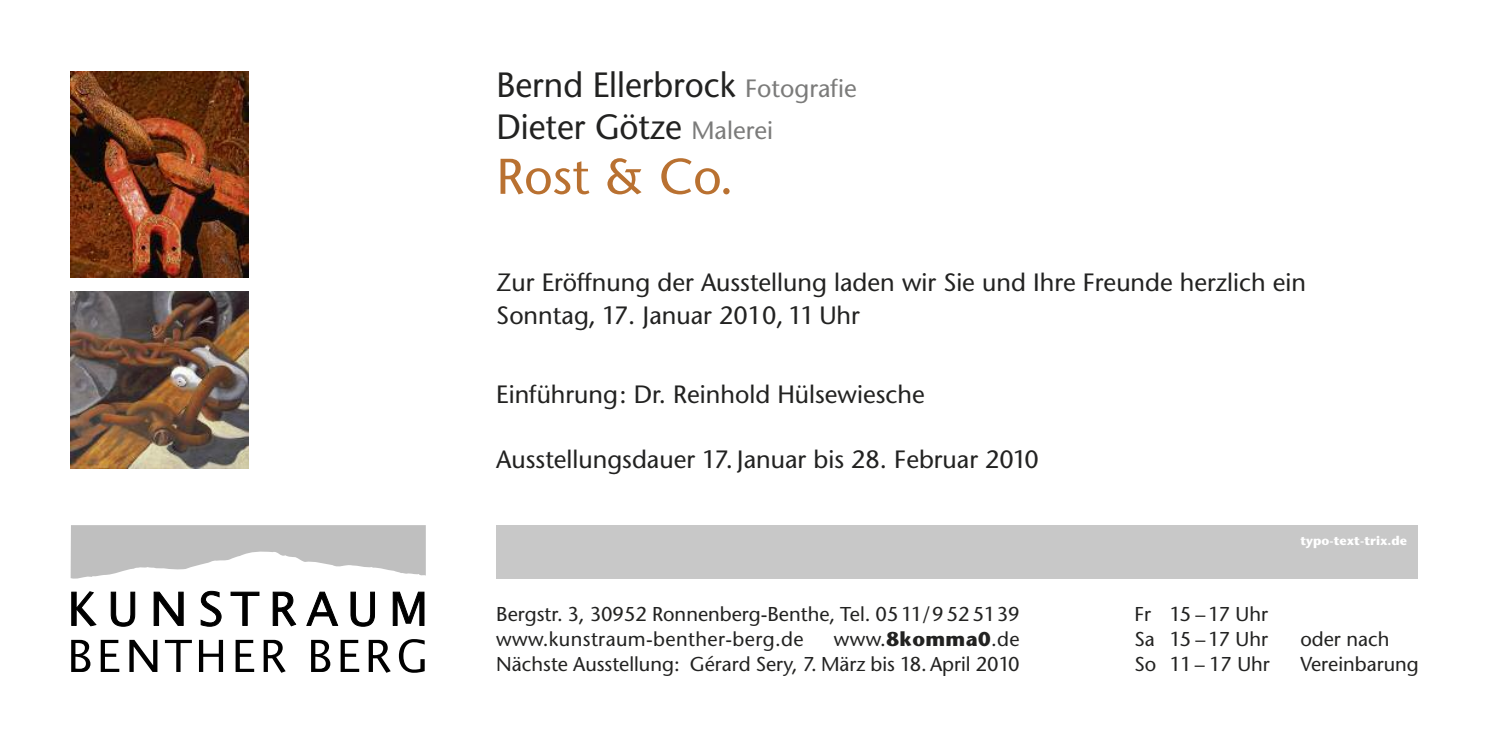
<style>
.page{position:relative;width:1489px;height:745px;background:#fff}
.page>*{position:absolute;margin:0;border:0;box-sizing:border-box;transform-origin:0 0}
.t1{font:50px "Stone Sans";color:#b97131}
.t2{font:35px/42px "Stone Sans";color:#222221;scale:.95 1}
.t3{font:25px/32.5px "Stone Sans";color:#222221}
.t4{font:20px/25px "Stone Sans";color:#222221}
.t5{font:700 12.5px "Stone Sans";color:#fff}
.s1{font-size:25px;color:#7b7b7a}
.s2{font-weight:700}
</style>
<div class="page">
<img style="left:71px;top:71px;width:177px;height:206px">
<img style="left:71px;top:291px;width:177px;height:177px">
<div style="left:496px;top:524px;width:921px;height:54px;background:#c8c8c8"></div>
<svg style="left:71px;top:525px;width:355px;height:54px"></svg>
<svg style="left:71px;top:591px;width:26px;height:35px"></svg>
<svg style="left:110px;top:591px;width:25px;height:35px"></svg>
<svg style="left:153px;top:591px;width:31px;height:34px"></svg>
<svg style="left:200px;top:590px;width:22px;height:36px"></svg>
<svg style="left:230px;top:591px;width:30px;height:34px"></svg>
<svg style="left:272px;top:591px;width:25px;height:35px"></svg>
<svg style="left:306px;top:591px;width:32px;height:34px"></svg>
<svg style="left:350px;top:591px;width:25px;height:35px"></svg>
<svg style="left:392px;top:591px;width:33px;height:34px"></svg>
<svg style="left:71px;top:639px;width:19px;height:32px"></svg>
<svg style="left:101px;top:639px;width:18px;height:32px"></svg>
<svg style="left:129px;top:639px;width:28px;height:32px"></svg>
<svg style="left:165px;top:639px;width:27px;height:32px"></svg>
<svg style="left:199px;top:639px;width:24px;height:32px"></svg>
<svg style="left:235px;top:639px;width:19px;height:32px"></svg>
<svg style="left:264px;top:639px;width:22px;height:33px"></svg>
<svg style="left:368px;top:639px;width:23px;height:33px"></svg>
<svg style="left:311px;top:639px;width:19px;height:32px"></svg>
<svg style="left:340px;top:639px;width:19px;height:32px"></svg>
<svg style="left:399px;top:639px;width:25px;height:33px"></svg>
<h2 class="t2" style="left:496px;top:67px;width:381px">Bernd Ellerbrock <span class="s1">Fotografie<br></span>Dieter Götze <span class="s1">Malerei</span></h2>
<h1 class="t1" style="left:496px;top:157px;width:239px">Rost &amp; Co.</h1>
<p class="t3" style="left:496px;top:269px;width:811px">Zur Eröffnung der Ausstellung laden wir Sie und Ihre Freunde herzlich ein<br>Sonntag, 17. Januar 2010, 11 Uhr</p>
<p class="t3" style="left:496px;top:380px;width:430px">Einführung: Dr. Reinhold Hülsewiesche</p>
<p class="t3" style="left:496px;top:445px;width:544px">Ausstellungsdauer 17. Januar bis 28. Februar 2010</p>
<p class="t4" style="left:496px;top:603px;width:525px">Bergstr. 3, 30952 Ronnenberg-Benthe, Tel. 05 11/9 52 5139 www.kunstraum-benther-berg.de</p>
<p class="t4" style="left:496px;top:628px;width:525px;text-align:right">www.<span class="s2">8komma0</span>.de<br>Nächste Ausstellung: Gérard Sery, 7. März bis 18. April 2010</p>
<p class="t4" style="left:1134px;top:603px;width:137px;text-align:justify">Fr 15 – 17 Uhr Sa 15 – 17 Uhr So 11 – 17 Uhr</p>
<p class="t5" style="left:1300px;top:535px;width:108px">typo-text-trix.de</p>
<p class="t4" style="left:1300px;top:628px;width:120px">oder nach<br>Vereinbarung</p>
</div>
